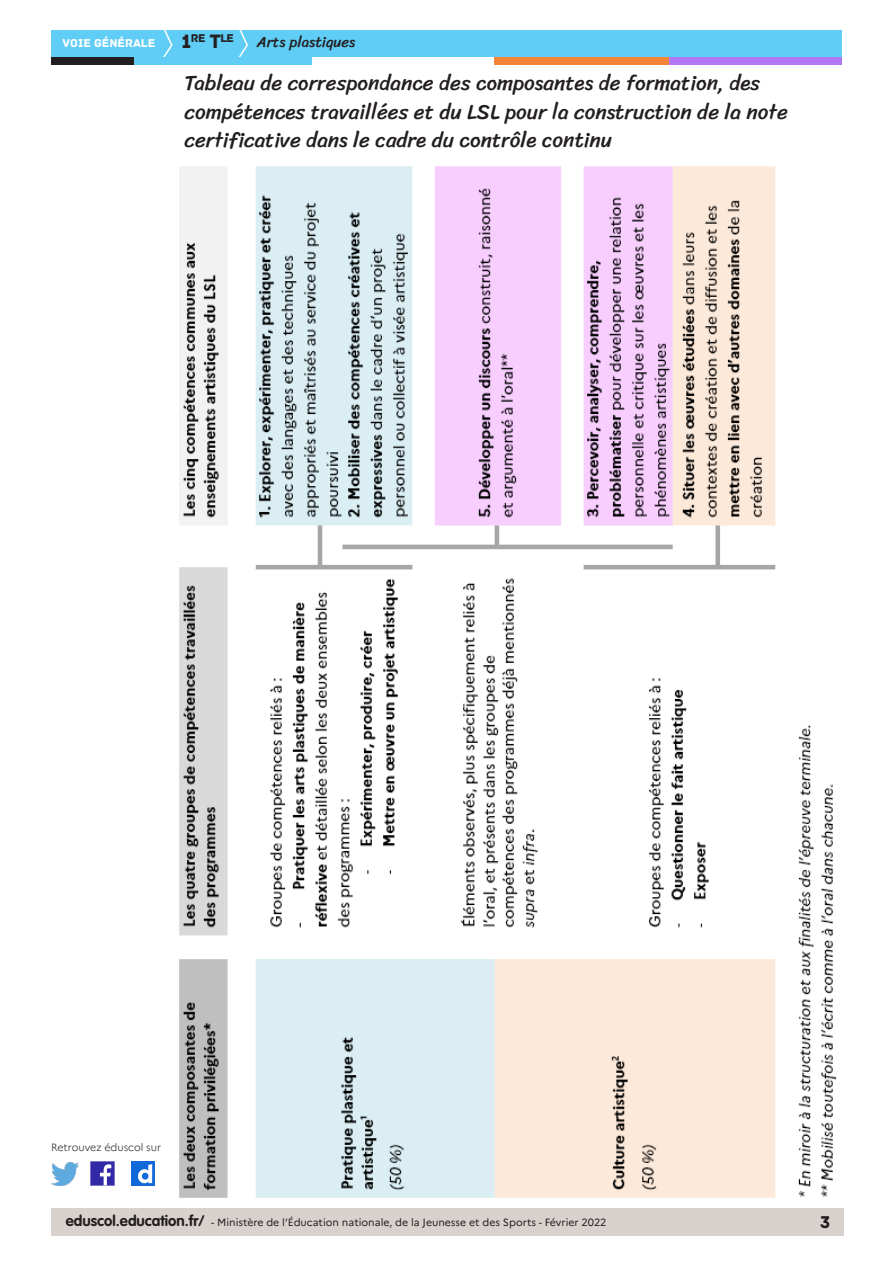
<style>
.page{position:relative;width:893px;height:1263px;background:#fff}
.page>*{position:absolute;margin:0;border:0;box-sizing:border-box;transform-origin:0 0}
._02_titre_1{font:21px/28.5px "Sriracha";color:#231f20}
.t1{font:18px "Archive";color:#231f20}
.t2{font:15px "Sriracha";color:#231f20}
.t3{font:12px "Archive";color:#fff}
.t4{font:11.85px "Archive";color:#231f20}
.t5{font:10.5px "Marianne";color:#231f20}
.t6{font:300 10.5px "Marianne";color:#231f20}
.s1{font-size:20.4px}
.s2{font-family:"VAG Rounded Std";font-weight:700;font-size:15px}
</style>
<div class="page">
<div style="left:51px;top:1209px;width:792px;height:27px;background:#d8d1ce"></div>
<div style="left:51px;top:30px;width:791px;height:27px;background:#5fcdf5"></div>
<svg style="left:163px;top:30px;width:10px;height:27px"></svg>
<svg style="left:238px;top:30px;width:10px;height:27px"></svg>
<div style="left:133px;top:57px;width:179px;height:8px;background:#5fcdf5"></div>
<div style="left:51px;top:57px;width:82px;height:8px;background:#231f20"></div>
<div style="left:667px;top:57px;width:175px;height:8px;background:#b078f2"></div>
<div style="left:494px;top:57px;width:175px;height:8px;background:#f48437"></div>
<img style="left:91px;top:1162px;width:23px;height:23px">
<img style="left:51px;top:1163px;width:28px;height:22px">
<img style="left:132px;top:1162px;width:22px;height:23px">
<img style="left:179px;top:166px;width:658px;height:1032px">
<p class="t4" style="left:182px;top:31px;width:54px"><span class="s1">1</span>RE <span class="s1">T</span>LE</p>
<p class="t3" style="left:63px;top:36px;width:94px">VOIE GÉNÉRALE</p>
<p class="t2" style="left:257px;top:33px;width:100px">Arts plastiques</p>
<p class="_02_titre_1" style="left:185px;top:69px;width:605px">Tableau de correspondance des composantes de formation, des compétences travaillées et du LSL pour la construction de la note certificative dans le cadre du contrôle continu</p>
<p class="t6" style="left:51px;top:1141px;width:112px">Retrouvez éduscol sur</p>
<p class="t5" style="left:66px;top:1216px;width:542px"><span class="s2">eduscol.education.fr/</span> - Ministère de l’Éducation nationale, de la Jeunesse et des Sports - Février 2022</p>
<p class="t1" style="left:820px;top:1211px;width:12px">3</p>
</div>
